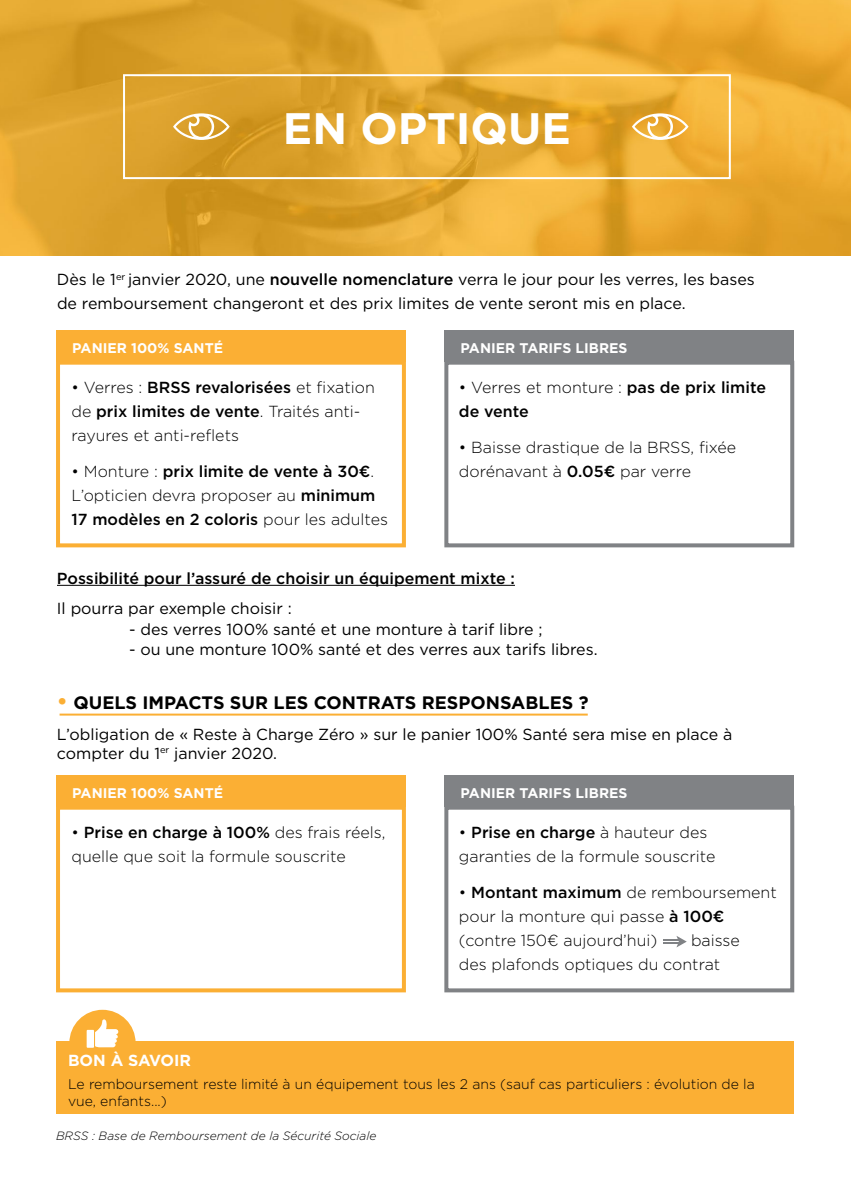
<style>
.page{position:relative;width:851px;height:1191px;background:#fff}
.page>*{position:absolute;margin:0;border:0;box-sizing:border-box;transform-origin:0 0}
.t1{font:700 44px "Gotham";color:#fff}
.t2{font:700 18px "Gotham";color:#000}
.t3{font:300 16px/24px "Gotham";color:#000}
.t4{font:16px/24px "Gotham";color:#000}
.t5{font:500 16px/24px "Gotham";color:#000}
.t6{font:700 16px "Gotham";color:#fff}
.t7{font:300 14px/16.8px "Gotham";color:#000}
.t8{font:700 14px "Gotham";color:#fff}
.t9{font:italic 300 12px "Gotham";color:#000}
.s1{font-weight:500}
.s2{font-weight:300}
.s3{font-size:22px;color:#fbaf34}
</style>
<div class="page">
<img style="left:0;top:0;width:850px;height:255px">
<div style="left:56px;top:361px;width:350px;height:186px;border:4px solid #fbaf34"></div>
<div style="left:56px;top:805px;width:350px;height:187px;border:4px solid #fbaf34"></div>
<div style="left:444px;top:361px;width:350px;height:186px;border:4px solid #808285"></div>
<div style="left:444px;top:805px;width:350px;height:187px;border:4px solid #808285"></div>
<div style="left:444px;top:330px;width:350px;height:31px;background:#808285"></div>
<div style="left:444px;top:775px;width:350px;height:31px;background:#808285"></div>
<div style="left:56px;top:330px;width:350px;height:31px;background:#fbaf34"></div>
<div style="left:56px;top:775px;width:350px;height:31px;background:#fbaf34"></div>
<hr style="left:57px;top:585px;width:458px;height:1px;background:#000">
<div style="left:123px;top:74px;width:607px;height:105px;border:2px solid #fff"></div>
<svg style="left:173px;top:113px;width:57px;height:27px"></svg>
<svg style="left:631px;top:113px;width:57px;height:27px"></svg>
<hr style="left:60px;top:713px;width:527px;height:2px;background:#fbaf34">
<div style="left:56px;top:1041px;width:737px;height:72px;background:#fbaf34"></div>
<div style="left:69px;top:1009px;width:67px;height:67px;background:#fbaf34;border-radius:50%"></div>
<svg style="left:87px;top:1019px;width:31px;height:28px"></svg>
<svg style="left:663px;top:936px;width:23px;height:11px"></svg>
<h1 class="t1" style="left:283px;top:99px;width:108px">EN OPTIQUE</h1>
<p class="t4" style="left:57px;top:267px;width:699px">Dès le 1<sup>er</sup> janvier 2020, une <span class="s1">nouvelle nomenclature</span> verra le jour pour les verres, les bases de remboursement changeront et des prix limites de vente seront mis en place.</p>
<p class="t8" style="left:72px;top:339px;width:29px">PANIER</p>
<p class="t8" style="left:131px;top:339px;width:93px">100% SANTÉ</p>
<p class="t3" style="left:71px;top:375px;width:305px">• Verres : <span class="s1">BRSS revalorisées</span> et fixation de <span class="s1">prix limites de vente</span>. Traités anti&shy;rayures et anti-reflets</p>
<p class="t3" style="left:71px;top:458px;width:318px">• Monture : <span class="s1">prix limite de vente à 30€</span>.<br>L’opticien devra proposer au <span class="s1">minimum<br>17 modèles en 2 coloris</span> pour les adultes</p>
<p class="t8" style="left:460px;top:339px;width:29px">PANIER</p>
<p class="t8" style="left:519px;top:339px;width:28px">TARIFS</p>
<p class="t8" style="left:575px;top:339px;width:34px">LIBRES</p>
<p class="t5" style="left:459px;top:375px;width:308px"><span class="s2">• Verres et monture :</span> pas de prix limite de vente</p>
<p class="t3" style="left:459px;top:434px;width:278px">• Baisse drastique de la BRSS, fixée dorénavant à <span class="s1">0.05€</span> par verre</p>
<p class="t5" style="left:57px;top:566px;width:459px">Possibilité pour l’assuré de choisir un équipement mixte :</p>
<p class="t4" style="left:57px;top:596px;width:236px">Il pourra par exemple choisir :</p>
<p class="t4" style="left:129px;top:617px;width:415px">- des verres 100% santé et une monture à tarif libre ;</p>
<p class="t4" style="left:129px;top:637px;width:470px">- ou une monture 100% santé et des verres aux tarifs libres.</p>
<p class="t2" style="left:57px;top:690px;width:533px"><span class="s3">•</span> QUELS IMPACTS SUR LES CONTRATS RESPONSABLES ?</p>
<p class="t4" style="left:57px;top:724px;width:676px;line-height:19.2px">L’obligation de « Reste à Charge Zéro » sur le panier 100% Santé sera mise en place à compter du 1<sup>er</sup> janvier 2020.</p>
<p class="t8" style="left:72px;top:783px;width:29px">PANIER</p>
<p class="t8" style="left:131px;top:783px;width:93px">100% SANTÉ</p>
<p class="t8" style="left:460px;top:784px;width:29px">PANIER</p>
<p class="t8" style="left:519px;top:784px;width:28px">TARIFS</p>
<p class="t8" style="left:575px;top:784px;width:34px">LIBRES</p>
<p class="t3" style="left:71px;top:820px;width:315px">• <span class="s1">Prise en charge à 100%</span> des frais réels, quelle que soit la formule souscrite</p>
<p class="t3" style="left:459px;top:820px;width:258px">• <span class="s1">Prise en charge</span> à hauteur des garanties de la formule souscrite</p>
<p class="t3" style="left:459px;top:879px;width:319px">• <span class="s1">Montant maximum</span> de remboursement pour la monture qui passe <span class="s1">à 100€ </span>(contre 150€ aujourd’hui)</p>
<p class="t3" style="left:459px;top:927px;width:282px;text-indent:232px">baisse des plafonds optiques du contrat</p>
<p class="t6" style="left:68px;top:1049px;width:104px">BON À SAVOIR</p>
<p class="t7" style="left:68px;top:1075px;width:688px">Le remboursement reste limité à un équipement tous les 2 ans (sauf cas particuliers : évolution de la vue, enfants...)</p>
<p class="t9" style="left:56px;top:1128px;width:322px">BRSS : Base de Remboursement de la Sécurité Sociale</p>
</div>
